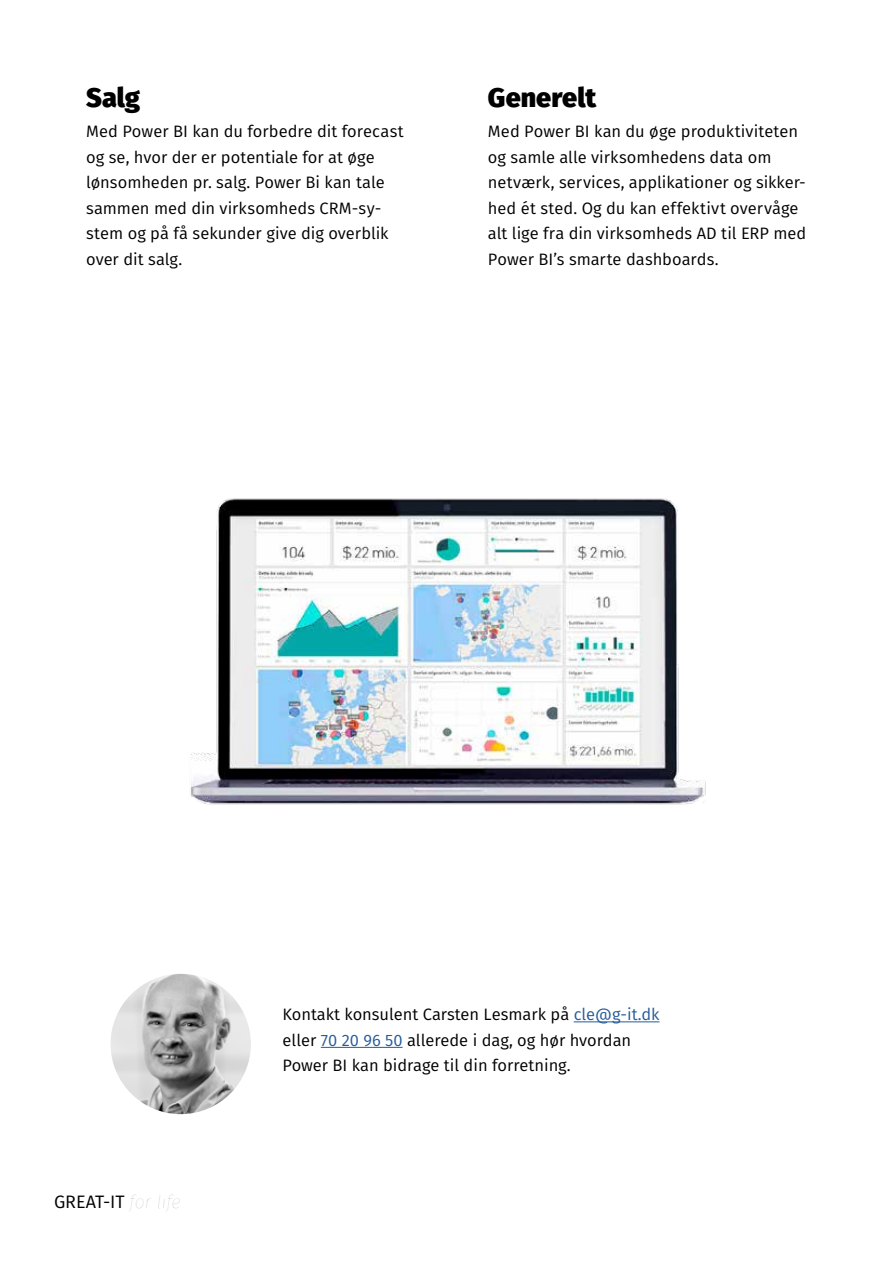
<style>
.page{position:relative;width:893px;height:1263px;background:#fff}
.page>*{position:absolute;margin:0;border:0;box-sizing:border-box;transform-origin:0 0}
.t1{font:800 27px "Fira Sans";color:#000}
.t2{font:18px "Fira Sans";color:#000}
.t3{font:16.5px/25.5px "Fira Sans";color:#000}
.s1{font-family:"Fira Sans Four";font-style:italic}
.s2{color:#265b9b}
</style>
<div class="page">
<hr style="left:574px;top:1021px;width:85px;height:1px;background:#265b9b">
<hr style="left:321px;top:1047px;width:82px;height:1px;background:#265b9b">
<img style="left:111px;top:974px;width:140px;height:140px;border-radius:70px">
<img style="left:190px;top:498px;width:516px;height:307px">
<h1 class="t1" style="left:86px;top:79px;width:56px">Salg</h1>
<p class="t3" style="left:86px;top:119px;width:319px">Med Power BI kan du forbedre dit forecast og se, hvor der er potentiale for at øge lønsomheden pr. salg. Power Bi kan tale sammen med din virksomheds CRM-sy&shy;stem og på få sekunder give dig overblik over dit salg.</p>
<h1 class="t1" style="left:488px;top:79px;width:110px">Generelt</h1>
<p class="t3" style="left:488px;top:119px;width:320px">Med Power BI kan du øge produktiviteten og samle alle virksomhedens data om netværk, services, applikationer og sikker&shy;hed ét sted. Og du kan effektivt overvåge alt lige fra din virksomheds AD til ERP med Power BI’s smarte dashboards.</p>
<p class="t2" style="left:54px;top:1189px;width:129px">GREAT-IT <span class="s1">for life</span></p>
<p class="t3" style="left:283px;top:1002px;width:378px">Kontakt konsulent Carsten Lesmark på <span class="s2">cle@g-it.dk </span>eller <span class="s2">70 20 96 50</span> allerede i dag, og hør hvordan<br>Power BI kan bidrage til din forretning.</p>
</div>
